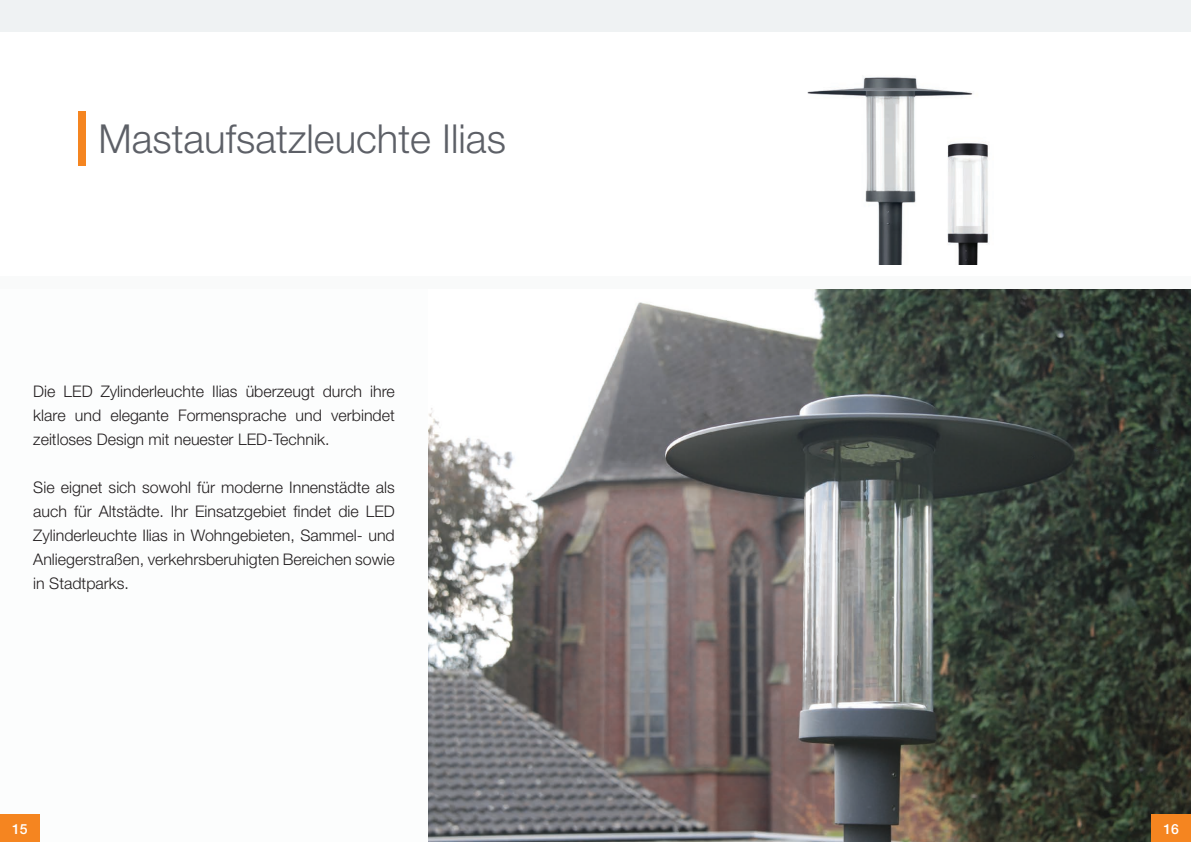
<style>
.page{position:relative;width:1191px;height:842px;background:#fff}
.page>*{position:absolute;margin:0;border:0;box-sizing:border-box;transform-origin:0 0}
.t1{font:300 40px "Helvetica Neue";color:#5d6067}
.t2{font:300 16px/24px "Helvetica Neue";color:#231f20;text-align:justify}
.t3{font:500 14px "Helvetica Neue";color:#fff}
</style>
<div class="page">
<div style="left:78px;top:111px;width:8px;height:54px;background:#f58520"></div>
<img style="left:428px;top:289px;width:763px;height:553px">
<div style="left:0;top:276px;width:1191px;height:13px;background:#f9fafa"></div>
<div style="left:0;top:0;width:1191px;height:31px;background:#eff2f3"></div>
<div style="left:1151px;top:814px;width:40px;height:28px;background:#f58520"></div>
<div style="left:0;top:814px;width:40px;height:28px;background:#f58520"></div>
<img style="left:807px;top:76px;width:182px;height:188px">
<p class="t1" style="left:98px;top:114px;width:409px">Mastaufsatzleuchte Ilias</p>
<p class="t2" style="left:33px;top:379px;width:363px">Die LED Zylinderleuchte Ilias überzeugt durch ihre klare und elegante Formensprache und verbindet zeitloses Design mit neuester LED-Technik.</p>
<p class="t2" style="left:33px;top:475px;width:363px">Sie eignet sich sowohl für moderne Innenstädte als auch für Altstädte. Ihr Einsatzgebiet findet die LED Zylinderleuchte Ilias in Wohngebieten, Sammel- und Anliegerstraßen, verkehrsberuhigten Bereichen sowie in Stadtparks.</p>
<p class="t3" style="left:12px;top:820px;width:17px">15</p>
<p class="t3" style="left:1163px;top:820px;width:17px">16</p>
</div>
